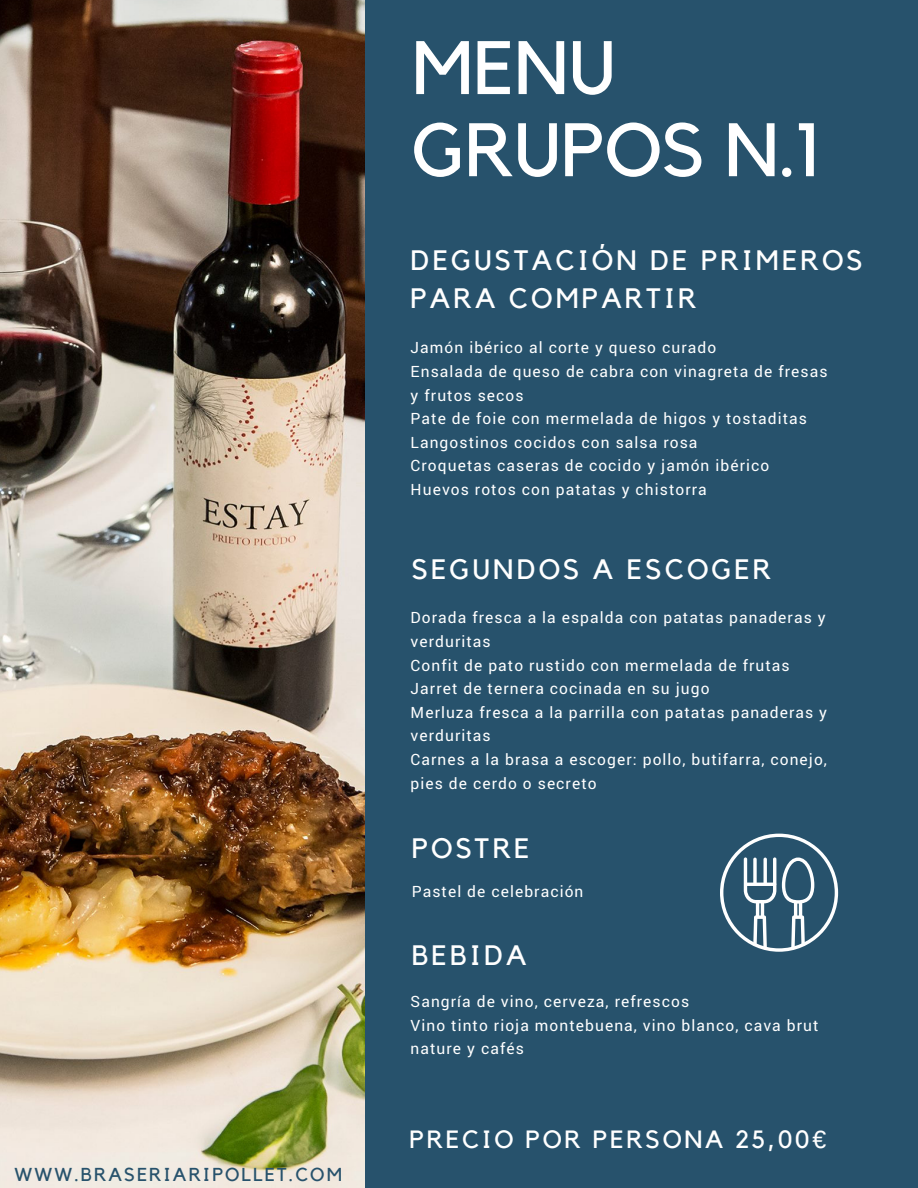
<style>
.page{position:relative;width:918px;height:1188px;background:#27526c}
.page>*{position:absolute;margin:0;border:0;box-sizing:border-box;transform-origin:0 0}
.t1{font:74.7px/82.2px "Kollektif";color:#fff}
.t2{font:28.05px/38.2px "Kollektif";letter-spacing:.11em;color:#fff}
.t3{font:24.9px "Kollektif";letter-spacing:.11em;color:#fff}
.t4{font:18.75px "Kollektif";letter-spacing:.11em;color:#27526c}
.t5{font:15.6px/23.7px "Roboto";letter-spacing:.07em;color:#fff}
.s1{font-family:"Liberation Sans"}
</style>
<div class="page">
<img style="left:0;top:0;width:364px;height:1188px">
<svg style="left:720px;top:834px;width:118px;height:118px"></svg>
<p class="t4" style="left:15px;top:1166px;width:329px">WWW.BRASERIARIPOLLET.COM</p>
<h1 class="t1" style="left:412px;top:30px;width:409px">MENU<br>GRUPOS N.1</h1>
<h2 class="t2" style="left:411px;top:242px;width:454px">DEGUSTACIÓN DE PRIMEROS<br>PARA COMPARTIR</h2>
<p class="t5" style="left:411px;top:335px;width:418px">Jamón ibérico al corte y queso curado<br>Ensalada de queso de cabra con vinagreta de fresas y frutos secos<br>Pate de foie con mermelada de higos y tostaditas Langostinos cocidos con salsa rosa<br>Croquetas caseras de cocido y jamón ibérico Huevos rotos con patatas y chistorra</p>
<h2 class="t2" style="left:412px;top:552px;width:361px">SEGUNDOS A ESCOGER</h2>
<p class="t5" style="left:411px;top:605px;width:418px">Dorada fresca a la espalda con patatas panaderas y verduritas<br>Confit de pato rustido con mermelada de frutas Jarret de ternera cocinada en su jugo<br>Merluza fresca a la parrilla con patatas panaderas y verduritas<br>Carnes a la brasa a escoger: pollo, butifarra, conejo, pies de cerdo o secreto</p>
<h2 class="t2" style="left:412px;top:831px;width:119px">POSTRE</h2>
<p class="t5" style="left:412px;top:879px;width:173px">Pastel de celebración</p>
<h2 class="t2" style="left:412px;top:937px;width:116px">BEBIDA</h2>
<p class="t5" style="left:411px;top:989px;width:409px">Sangría de vino, cerveza, refrescos<br>Vino tinto rioja montebuena, vino blanco, cava brut nature y cafés</p>
<h3 class="t3" style="left:409px;top:1127px;width:418px">PRECIO POR PERSONA 25,00<span class="s1">€</span></h3>
</div>
